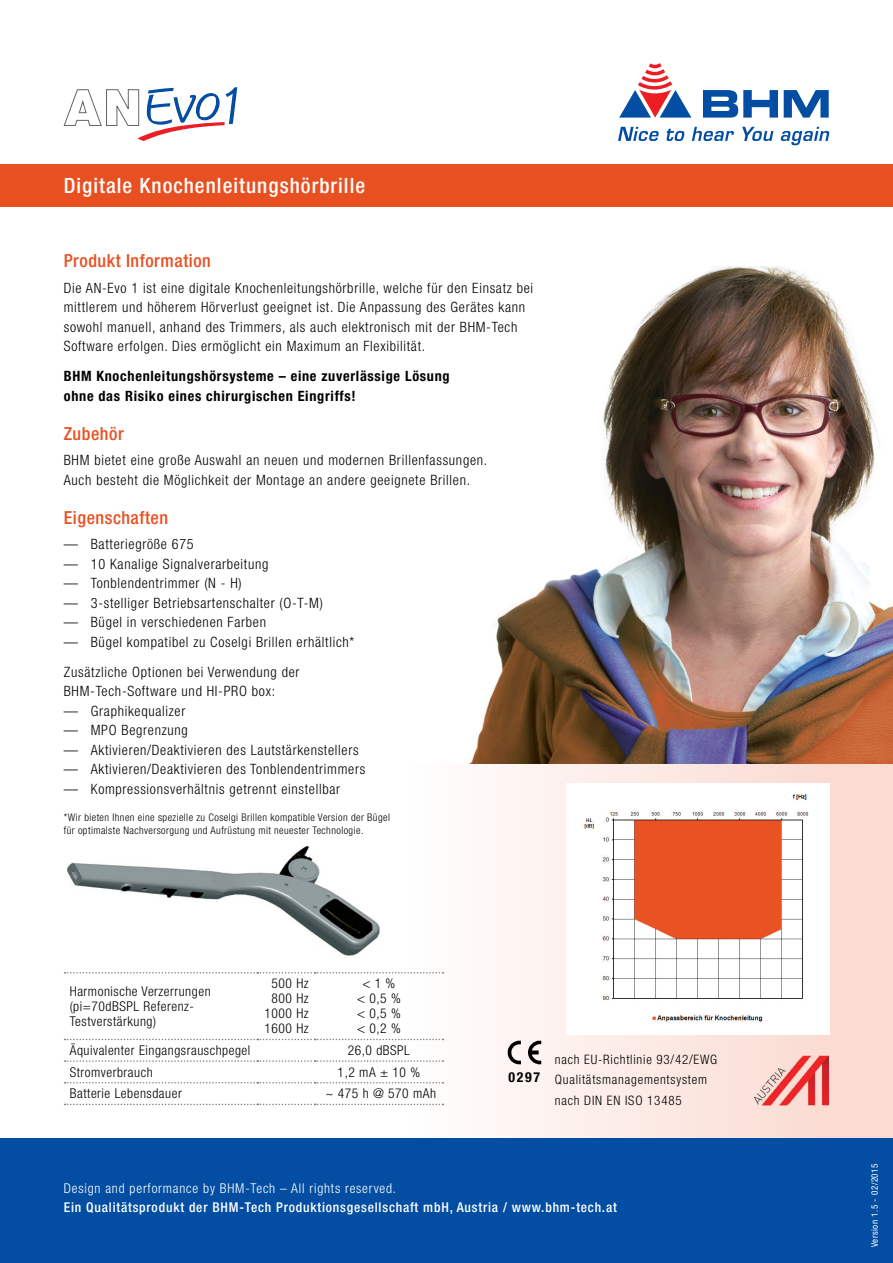
<style>
.page{position:relative;width:893px;height:1263px;background:#fff}
.page>*{position:absolute;margin:0;border:0;box-sizing:border-box;transform-origin:0 0}
.t1{font:500 condensed 21px "Helvetica Neue LT Pro";letter-spacing:.05em;color:#fff}
.t2{font:500 condensed 18px "Helvetica Neue LT Pro";letter-spacing:.03em;color:#e85021}
.t3{font:300 condensed 14.25px/19.5px "Helvetica Neue LT Pro";letter-spacing:.05em;color:#000}
.t4{font:700 condensed 14.25px/19.5px "Helvetica Neue LT Pro";letter-spacing:.05em;color:#000}
.t5{font:700 condensed 13.8px "Helvetica Neue LT Pro";color:#000}
.t6{font:300 condensed 13.5px/15px "Helvetica Neue LT Pro";letter-spacing:.04em;color:#000;text-align:center}
.t7{font:500 condensed 13.5px "Helvetica Neue LT Pro";letter-spacing:.06em;color:#fff}
.t8{font:300 condensed 13.5px "Helvetica Neue LT Pro";letter-spacing:.06em;color:#fff}
.t9{font:300 condensed 13.05px/20.4px "Helvetica Neue LT Pro";letter-spacing:.06em;color:#000}
.t10{font:300 condensed 10.5px/13.5px "Helvetica Neue LT Pro";letter-spacing:.04em;color:#000}
.t11{font:condensed 9px "Helvetica Neue LT Pro";letter-spacing:.06em;color:#fff}
</style>
<div class="page">
<div style="left:264px;top:763px;width:629px;height:377px;background:linear-gradient(to right,#fff,#fad9cf)"></div>
<img style="left:470px;top:266px;width:423px;height:497px">
<div style="left:0;top:1138px;width:893px;height:125px;background:#034ea2"></div>
<svg style="left:703px;top:90px;width:75px;height:28px"></svg>
<svg style="left:784px;top:90px;width:45px;height:28px"></svg>
<svg style="left:619px;top:63px;width:72px;height:55px"></svg>
<svg style="left:618px;top:127px;width:41px;height:14px"></svg>
<svg style="left:666px;top:129px;width:19px;height:12px"></svg>
<svg style="left:692px;top:127px;width:42px;height:14px"></svg>
<svg style="left:742px;top:127px;width:31px;height:14px"></svg>
<svg style="left:780px;top:127px;width:49px;height:18px"></svg>
<div style="left:0;top:164px;width:893px;height:43px;background:#e85021"></div>
<img style="left:754px;top:1054px;width:75px;height:53px">
<div style="left:566px;top:783px;width:263px;height:252px;background:#fff"></div>
<img style="left:584px;top:794px;width:225px;height:228px">
<img style="left:507px;top:1040px;width:34px;height:25px">
<svg style="left:63px;top:87px;width:175px;height:54px"></svg>
<img style="left:67px;top:842px;width:318px;height:116px">
<svg style="left:65px;top:972px;width:378px;height:1px"></svg>
<svg style="left:65px;top:1039px;width:378px;height:1px"></svg>
<svg style="left:65px;top:1060px;width:378px;height:2px"></svg>
<svg style="left:65px;top:1082px;width:378px;height:1px"></svg>
<svg style="left:65px;top:1104px;width:378px;height:1px"></svg>
<h1 class="t1" style="left:64px;top:173px;width:303px">Digitale Knochenleitungshörbrille</h1>
<p class="t2" style="left:64px;top:250px;width:149px">Produkt Information</p>
<p class="t3" style="left:64px;top:278px;width:471px">Die AN-Evo 1 ist eine digitale Knochenleitungshörbrille, welche für den Einsatz bei mittlerem und höherem Hörverlust geeignet ist. Die Anpassung des Gerätes kann sowohl manuell, anhand des Trimmers, als auch elektronisch mit der BHM-Tech Software erfolgen. Dies ermöglicht ein Maximum an Flexibilität.</p>
<p class="t4" style="left:64px;top:366px;width:387px">BHM Knochenleitungshörsysteme – eine zuverlässige Lösung ohne das Risiko eines chirurgischen Eingriffs!</p>
<p class="t2" style="left:64px;top:422px;width:61px">Zubehör</p>
<p class="t3" style="left:64px;top:450px;width:425px">BHM bietet eine große Auswahl an neuen und modernen Brillenfassungen.<br>Auch besteht die Möglichkeit der Montage an andere geeignete Brillen.</p>
<p class="t2" style="left:64px;top:506px;width:106px">Eigenschaften</p>
<p class="t3" style="left:64px;top:534px;width:132px">— Batteriegröße 675</p>
<p class="t3" style="left:64px;top:554px;width:206px">— 10 Kanalige Signalverarbeitung</p>
<p class="t3" style="left:64px;top:573px;width:179px">— Tonblendentrimmer (N - H)</p>
<p class="t3" style="left:64px;top:593px;width:261px">— 3-stelliger Betriebsartenschalter (O-T-M)</p>
<p class="t3" style="left:64px;top:612px;width:204px">— Bügel in verschiedenen Farben</p>
<p class="t3" style="left:64px;top:626px;width:292px;line-height:30px">— Bügel kompatibel zu Coselgi Brillen erhältlich*<br>Zusätzliche Optionen bei Verwendung der</p>
<p class="t3" style="left:64px;top:681px;width:213px">BHM-Tech-Software und HI-PRO box:</p>
<p class="t3" style="left:64px;top:701px;width:123px">— Graphikequalizer</p>
<p class="t3" style="left:64px;top:720px;width:126px">— MPO Begrenzung</p>
<p class="t3" style="left:64px;top:740px;width:296px">— Aktivieren/Deaktivieren des Lautstärkenstellers</p>
<p class="t3" style="left:64px;top:759px;width:303px">— Aktivieren/Deaktivieren des Tonblendentrimmers</p>
<p class="t3" style="left:64px;top:779px;width:278px">— Kompressionsverhältnis getrennt einstellbar</p>
<p class="t10" style="left:64px;top:810px;width:328px">*Wir bieten Ihnen eine spezielle zu Coselgi Brillen kompatible Version der Bügel für optimalste Nachversorgung und Aufrüstung mit neuester Technologie.</p>
<p class="t6" style="left:70px;top:983px;width:142px;text-align:left">Harmonische Verzerrungen (pi=70dBSPL Referenz-<br>Testverstärkung)</p>
<p class="t6" style="left:264px;top:976px;width:46px">500 Hz<br>800 Hz<br>1000 Hz<br>1600 Hz</p>
<p class="t6" style="left:357px;top:976px;width:45px">&lt; 1 % &lt; 0,5 % &lt; 0,5 % &lt; 0,2 %</p>
<p class="t6" style="left:70px;top:1043px;width:182px">Äquivalenter Eingangsrauschpegel</p>
<p class="t6" style="left:348px;top:1043px;width:64px">26,0 dBSPL</p>
<p class="t6" style="left:70px;top:1064px;width:84px">Stromverbrauch</p>
<p class="t6" style="left:338px;top:1064px;width:84px">1,2 mA ± 10 %</p>
<p class="t6" style="left:70px;top:1086px;width:114px">Batterie Lebensdauer</p>
<p class="t6" style="left:325px;top:1086px;width:112px">~ 475 h @ 570 mAh</p>
<p class="t5" style="left:509px;top:1068px;width:33px">0297</p>
<p class="t9" style="left:555px;top:1049px;width:164px">nach EU-Richtlinie 93/42/EWG<br>Qualitätsmanagementsystem nach DIN EN ISO 13485</p>
<p class="t8" style="left:64px;top:1180px;width:334px">Design and performance by BHM-Tech – All rights reserved.</p>
<p class="t7" style="left:64px;top:1199px;width:555px">Ein Qualitätsprodukt der BHM-Tech Produktionsgesellschaft mbH, Austria / www.bhm-tech.at</p>
<p class="t11" style="left:869px;top:1247px;width:85px;rotate:-90deg">Version 1.5 - 02/2015</p>
</div>
